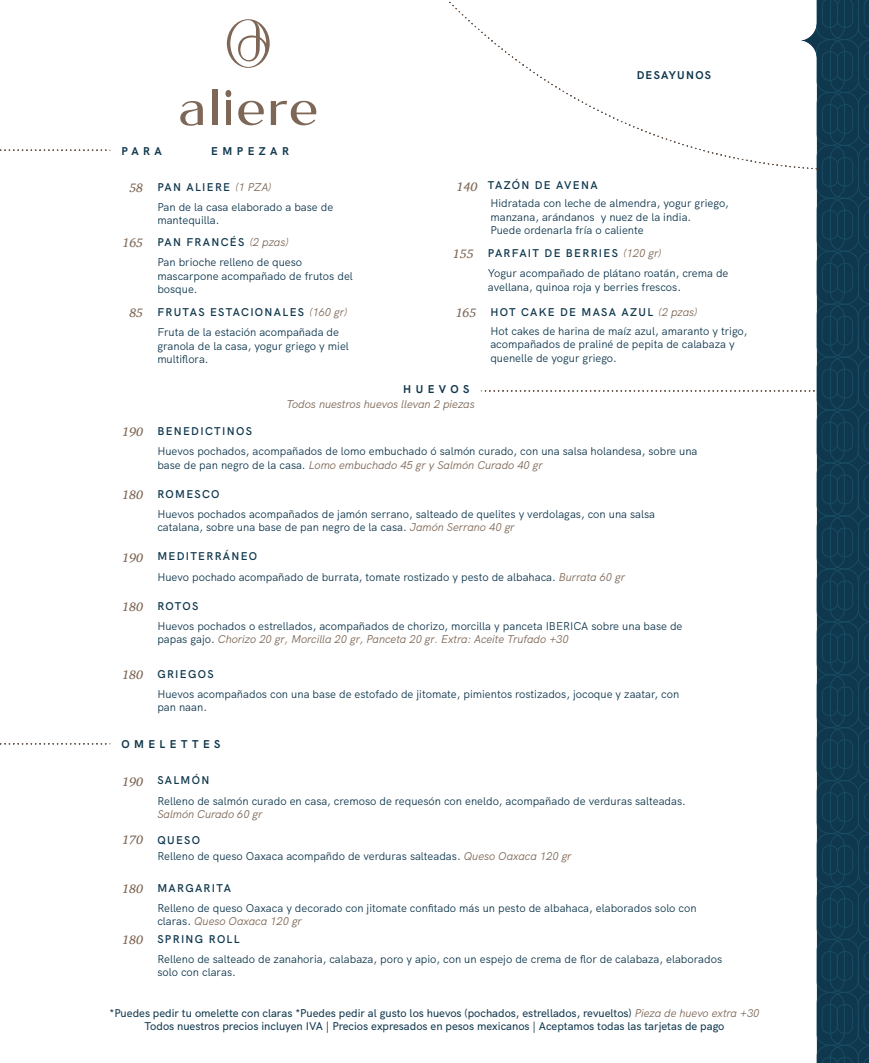
<style>
.page{position:relative;width:869px;height:1063px;background:#fff}
.page>*{position:absolute;margin:0;border:0;box-sizing:border-box;transform-origin:0 0}
.t1{font:11.25px/13.5px "HK Grotesk";color:#0f374d}
.t2{font:italic 11.25px/17.5px "HK Grotesk";color:#7e6756}
.t3{font:500 11.25px/13.5px "HK Grotesk";color:#0f374d;text-align:center}
.t4{font:600 11.25px "HK Grotesk";letter-spacing:.12em;color:#0f374d}
.t5{font:700 11.25px "HK Grotesk";letter-spacing:.4em;color:#0f374d}
.t6{font:700 11.25px "HK Grotesk";letter-spacing:.12em;color:#0f374d}
.s1{font-family:"Charis SIL";font-style:italic;font-size:12.5px;color:#7e6756}
.s2{font-weight:600}
.s3{font-style:italic;color:#7e6756}
.s4{font-family:"Charis SIL";font-weight:400;font-style:italic;font-size:12.5px;color:#7e6756}
.s5{font-weight:400;font-style:italic;color:#7e6756}
.s6{font-style:normal;color:#0f374d}
.s7{font-family:"Charis SIL";font-size:12.5px}
.s8{font-weight:600;font-style:normal;color:#0f374d}
</style>
<div class="page">
<svg style="left:227px;top:19px;width:42px;height:49px"></svg>
<svg style="left:225px;top:90px;width:6px;height:7px"></svg>
<svg style="left:180px;top:101px;width:23px;height:25px"></svg>
<div style="left:212px;top:90px;width:6px;height:35px;background:#7e6756"></div>
<div style="left:226px;top:101px;width:5px;height:24px;background:#7e6756"></div>
<svg style="left:238px;top:100px;width:26px;height:25px"></svg>
<svg style="left:271px;top:100px;width:45px;height:25px"></svg>
<svg style="left:0;top:150px;width:110px;height:1px"></svg>
<svg style="left:481px;top:0;width:387px;height:1063px"></svg>
<svg style="left:0;top:743px;width:110px;height:1px"></svg>
<svg style="left:449px;top:0;width:368px;height:170px"></svg>
<p class="t6" style="left:636px;top:66px;width:76px">DESAYUNOS</p>
<p class="t5" style="left:121px;top:142px;width:42px">PARA</p>
<p class="t5" style="left:211px;top:142px;width:79px">EMPEZAR</p>
<p class="t1" style="left:157px;top:176px;width:177px;line-height:20.1px;text-indent:-28px"><span class="s1">58</span> <span class="s2">PAN ALIERE</span> <span class="s3">(1 PZA)<br></span>Pan de la casa elaborado a base de</p>
<p class="t1" style="left:123px;top:209px;width:167px;line-height:21.6px;text-indent:35px">mantequilla.<br><span class="s1">165</span> <span class="s2">PAN FRANCÉS</span> <span class="s3">(2 pzas)</span></p>
<p class="t1" style="left:157px;top:254px;width:197px">Pan brioche relleno de queso mascarpone acompañado de frutos del bosque.</p>
<p class="t1" style="left:157px;top:301px;width:191px;line-height:20.1px;text-indent:-28px"><span class="s1">85</span> <span class="s2">FRUTAS ESTACIONALES</span> <span class="s3">(160 gr)<br></span>Fruta de la estación acompañada de</p>
<p class="t1" style="left:157px;top:338px;width:193px">granola de la casa, yogur griego y miel multiflora.</p>
<p class="t4" style="left:456px;top:177px;width:142px"><span class="s4">140</span> TAZÓN DE AVENA</p>
<p class="t1" style="left:490px;top:195px;width:240px">Hidratada con leche de almendra, yogur griego, manzana, arándanos y nuez de la india.<br>Puede ordenarla fría o caliente</p>
<p class="t4" style="left:452px;top:244px;width:210px"><span class="s4">155</span> PARFAIT DE BERRIES <span class="s5">(120 gr)</span></p>
<p class="t1" style="left:487px;top:265px;width:242px">Yogur acompañado de plátano roatán, crema de avellana, quinoa roja y berries frescos.</p>
<p class="t1" style="left:490px;top:301px;width:258px;line-height:18.9px;text-indent:-35px"><span class="s1">165</span> <span class="s2">HOT CAKE DE MASA AZUL</span> <span class="s3">(2 pzas)<br></span>Hot cakes de harina de maíz azul, amaranto y trigo,</p>
<p class="t1" style="left:490px;top:336px;width:246px">acompañados de praliné de pepita de calabaza y quenelle de yogur griego.</p>
<p class="t5" style="left:403px;top:380px;width:68px">HUEVOS</p>
<p class="t2" style="left:286px;top:394px;width:190px">Todos nuestros huevos llevan 2 piezas</p>
<p class="t1" style="left:157px;top:420px;width:541px;line-height:20.2px;text-indent:-35px"><span class="s1">190</span> <span class="s2">BENEDICTINOS<br></span>Huevos pochados, acompañados de lomo embuchado ó salmón curado, con una salsa holandesa, sobre una</p>
<p class="t2" style="left:157px;top:455px;width:387px"><span class="s6">base de pan negro de la casa.</span> Lomo embuchado 45 gr y Salmón Curado 40 gr</p>
<p class="t1" style="left:157px;top:483px;width:499px;line-height:20.2px;text-indent:-35px"><span class="s1">180</span> <span class="s2">ROMESCO<br></span>Huevos pochados acompañados de jamón serrano, salteado de quelites y verdolagas, con una salsa</p>
<p class="t1" style="left:157px;top:520px;width:358px">catalana, sobre una base de pan negro de la casa. <span class="s3">Jamón Serrano 40 gr</span></p>
<p class="t1" style="left:157px;top:545px;width:469px;line-height:20.2px;text-indent:-35px"><span class="s1">190</span> <span class="s2">MEDITERRÁNEO<br></span>Huevo pochado acompañado de burrata, tomate rostizado y pesto de albahaca. <span class="s3">Burrata 60 gr</span></p>
<p class="t1" style="left:157px;top:595px;width:526px;line-height:20.2px;text-indent:-35px"><span class="s1">180</span> <span class="s2">ROTOS<br></span>Huevos pochados o estrellados, acompañados de chorizo, morcilla y panceta IBERICA sobre una base de</p>
<p class="t2" style="left:157px;top:630px;width:412px"><span class="s6">papas gajo.</span> Chorizo 20 gr, Morcilla 20 gr, Panceta 20 gr. Extra: Aceite Trufado +30</p>
<p class="t1" style="left:157px;top:662px;width:523px;line-height:20.2px;text-indent:-35px"><span class="s1">180</span> <span class="s2">GRIEGOS<br></span>Huevos acompañados con una base de estofado de jitomate, pimientos rostizados, jocoque y zaatar, con</p>
<p class="t1" style="left:157px;top:700px;width:51px">pan naan.</p>
<p class="t5" style="left:121px;top:736px;width:100px">OMELETTES</p>
<p class="t1" style="left:157px;top:769px;width:530px;line-height:20.2px;text-indent:-35px"><span class="s1">190</span> <span class="s2">SALMÓN<br></span>Relleno de salmón curado en casa, cremoso de requesón con eneldo, acompañado de verduras salteadas.</p>
<p class="t2" style="left:157px;top:804px;width:107px">Salmón Curado 60 gr</p>
<p class="t1" style="left:157px;top:830px;width:415px;line-height:16.5px;text-indent:-35px"><span class="s1">170</span> <span class="s2">QUESO<br></span>Relleno de queso Oaxaca acompañdo de verduras salteadas. <span class="s3">Queso Oaxaca 120 gr</span></p>
<p class="t1" style="left:157px;top:877px;width:540px;line-height:20.2px;text-indent:-35px"><span class="s1">180</span> <span class="s2">MARGARITA<br></span>Relleno de queso Oaxaca y decorado con jitomate confitado más un pesto de albahaca, elaborados solo con</p>
<p class="t2" style="left:122px;top:912px;width:181px;text-indent:35px"><span class="s6">claras.</span> Queso Oaxaca 120 gr<br><span class="s7">180</span> <span class="s8">SPRING ROLL</span></p>
<p class="t1" style="left:157px;top:951px;width:566px">Relleno de salteado de zanahoria, calabaza, poro y apio, con un espejo de crema de flor de calabaza, elaborados solo con claras.</p>
<p class="t3" style="left:109px;top:1005px;width:651px">*Puedes pedir tu omelette con claras *Puedes pedir al gusto los huevos (pochados, estrellados, revueltos) <span class="s5">Pieza de huevo extra +30<br></span>Todos nuestros precios incluyen IVA | Precios expresados en pesos mexicanos | Aceptamos todas las tarjetas de pago</p>
</div>
